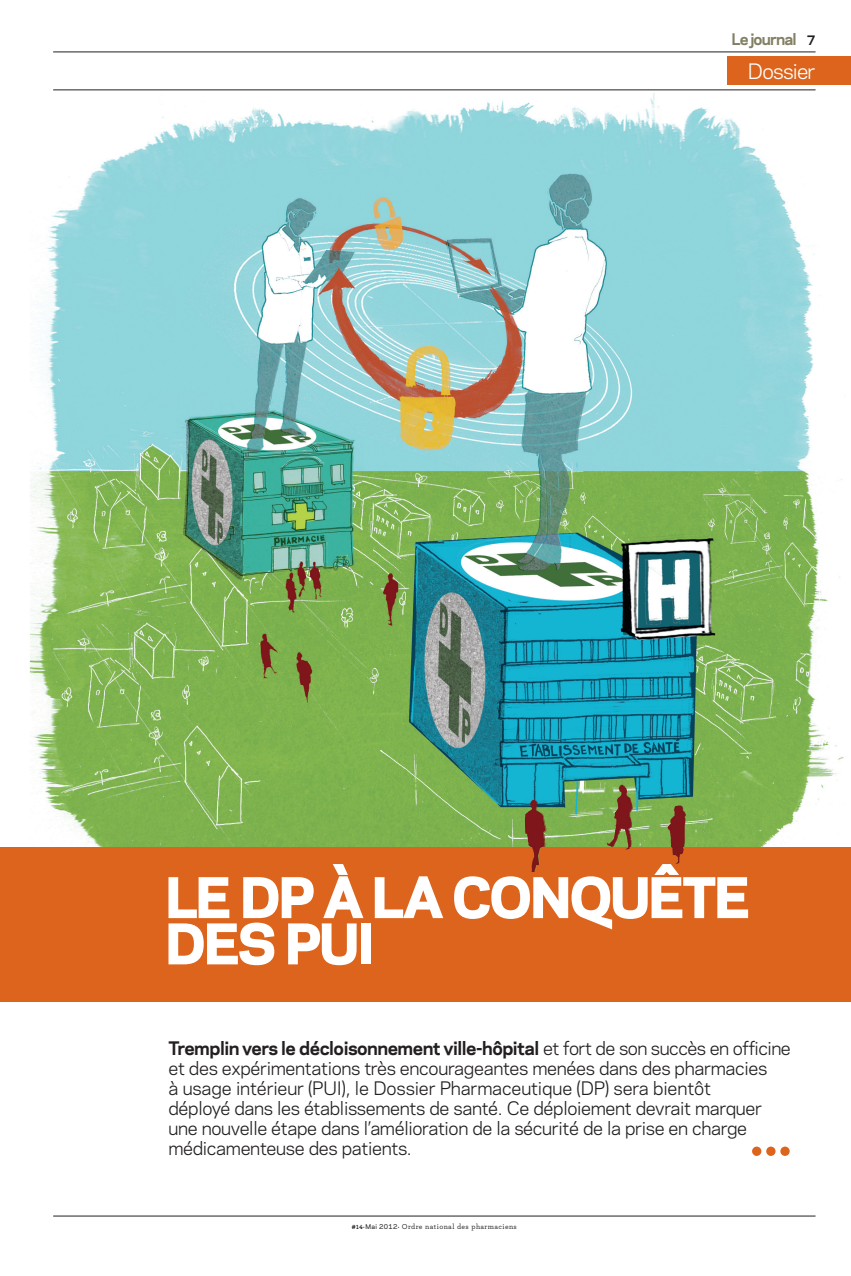
<style>
.page{position:relative;width:851px;height:1276px;background:#fff}
.page>*{position:absolute;margin:0;border:0;box-sizing:border-box;transform-origin:0 0}
.t1{font:800 52.5px/46.2px "Galaxie Polaris";letter-spacing:-.03em;color:#fff}
.t2{font:20px "Galaxie Polaris";letter-spacing:-.04em;color:#fff}
.t3{font:17.5px/20px "Galaxie Polaris";letter-spacing:-.02em;color:#231f20}
.t4{font:700 15px "Galaxie Polaris";letter-spacing:-.05em;color:#827f64}
.t5{font:500 7.5px "Archer";letter-spacing:.05em;color:#231f20}
.s1{font-size:12.5px;color:#231f20}
.s2{font-weight:700}
.s3{font-family:"Archer Bold LF";font-weight:400;font-size:6.25px}
.s4{font-weight:400;font-size:6.25px}
.s5{font-family:"Galaxie Polaris";font-size:6.25px}
</style>
<div class="page">
<img style="left:29px;top:92px;width:815px;height:755px">
<hr style="left:53px;top:52px;width:762px;height:1px;background:#231f20">
<hr style="left:53px;top:90px;width:762px;height:1px;background:#231f20">
<hr style="left:53px;top:1215px;width:762px;height:1px;background:#231f20">
<div style="left:752px;top:1146px;width:9px;height:10px;background:#dc641c;border-radius:50%"></div>
<div style="left:766px;top:1146px;width:9px;height:10px;background:#dc641c;border-radius:50%"></div>
<div style="left:780px;top:1146px;width:9px;height:10px;background:#dc641c;border-radius:50%"></div>
<div style="left:727px;top:57px;width:123px;height:28px;background:#dc641c"></div>
<div style="left:0;top:847px;width:850px;height:155px;background:#dc641c"></div>
<img style="left:531px;top:797px;width:101px;height:74px">
<p class="t4" style="left:731px;top:33px;width:86px">Le journal <span class="s1">7</span></p>
<p class="t2" style="left:747px;top:63px;width:69px">Dossier</p>
<h1 class="t1" style="left:166px;top:880px;width:585px">LE DP À LA CONQUÊTE<br>DES PUI</h1>
<p class="t3" style="left:168px;top:1040px;width:624px"><span class="s2">Tremplin vers le décloisonnement ville-hôpital</span> et fort de son succès en officine et des expérimentations très encourageantes menées dans des pharmacies<br>à usage intérieur (PUI), le Dossier Pharmaceutique (DP) sera bientôt<br>déployé dans les établissements de santé. Ce déploiement devrait marquer une nouvelle étape dans l’amélioration de la sécurité de la prise en charge médicamenteuse des patients.</p>
<p class="t5" style="left:352px;top:1223px;width:166px"><span class="s3">#14</span><span class="s4">•</span><span class="s5">Mai 2012</span><span class="s4">•</span> Ordre national des pharmaciens</p>
</div>
